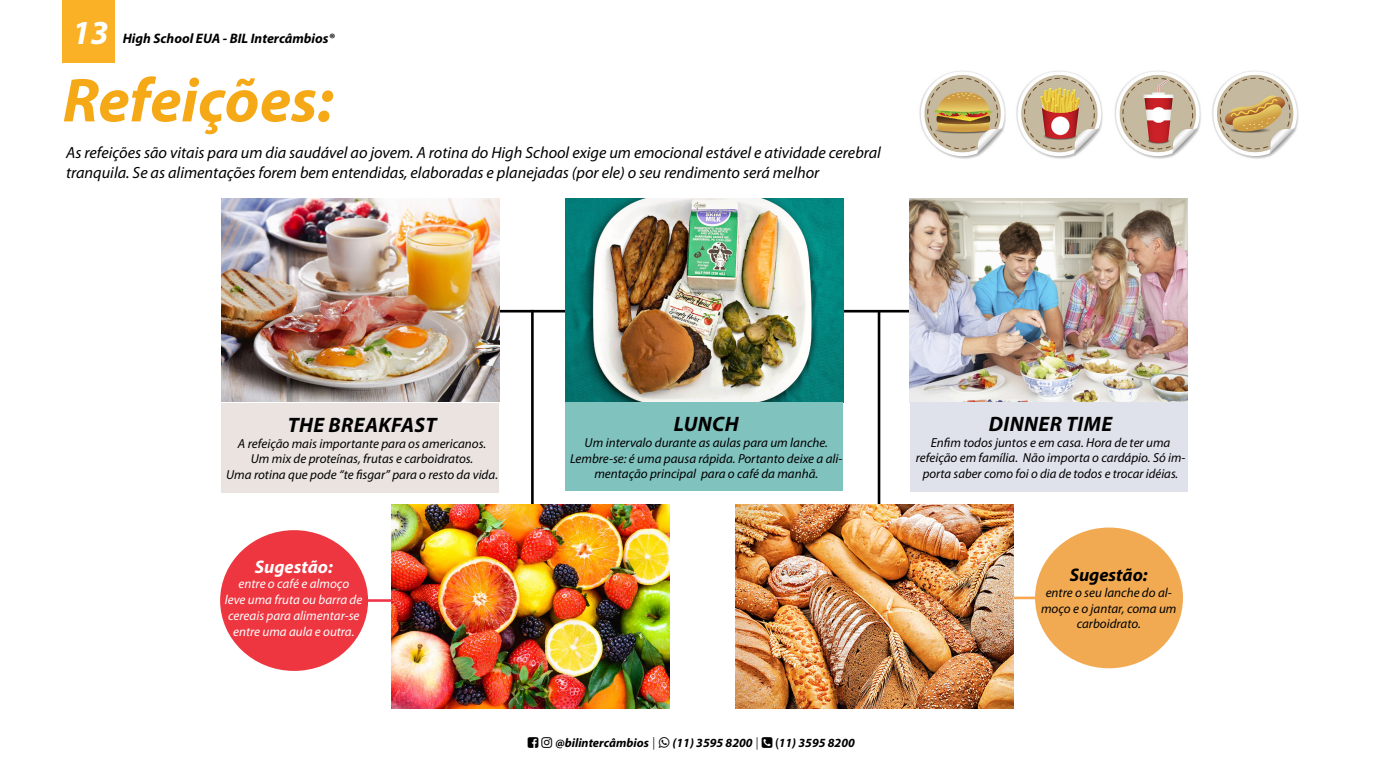
<style>
.page{position:relative;width:1380px;height:776px;background:#fff}
.page>*{position:absolute;margin:0;border:0;box-sizing:border-box;transform-origin:0 0}
.t1{font:italic 700 62.5px "Myriad Pro";color:#f6a917}
.t2{font:italic 700 33.75px "Myriad Pro";color:#fff}
.t3{font:italic 700 20.94px "Myriad Pro";letter-spacing:.02em;color:#000}
.t4{font:italic 700 18.31px "Myriad Pro";color:#000}
.t5{font:italic 700 18.31px "Myriad Pro";color:#fff}
.t6{font:italic 16.25px/19.5px "Myriad Pro";color:#000}
.t7{font:italic 700 13.75px "Myriad Pro";color:#000}
.t8{font:italic 13.06px/15.7px "Myriad Pro";color:#000;text-align:center}
.t9{font:italic 13.06px/15.7px "Myriad Pro";color:#fff;text-align:center}
.t10{font:italic 700 12.5px "Myriad Pro";color:#000}
.s1{font-family:"Helvetica Neue";font-weight:300;font-style:normal}
.s2{font-family:"Helvetica Neue";font-weight:500;font-style:normal;font-stretch:condensed}
</style>
<div class="page">
<hr style="left:479px;top:310px;width:469px;height:2px;background:#000">
<img style="left:221px;top:198px;width:278px;height:204px">
<img style="left:919px;top:70px;width:380px;height:89px">
<div style="left:221px;top:403px;width:278px;height:89px;background:#eae3e0"></div>
<img style="left:565px;top:198px;width:278px;height:204px">
<div style="left:565px;top:402px;width:278px;height:89px;background:#80c2be"></div>
<img style="left:910px;top:198px;width:278px;height:204px">
<div style="left:910px;top:402px;width:278px;height:89px;background:#dfe2eb"></div>
<hr style="left:531px;top:310px;width:3px;height:209px;background:#000">
<hr style="left:878px;top:311px;width:2px;height:209px;background:#000">
<hr style="left:360px;top:599px;width:33px;height:3px;background:#ee3648">
<div style="left:1035px;top:527px;width:148px;height:141px;background:#f1aa52;border-radius:50%"></div>
<hr style="left:1007px;top:596px;width:34px;height:3px;background:#f9a851">
<img style="left:392px;top:505px;width:278px;height:204px">
<img style="left:736px;top:505px;width:278px;height:204px">
<div style="left:220px;top:530px;width:148px;height:141px;background:#ee3640;border-radius:50%"></div>
<div style="left:62px;top:0;width:53px;height:63px;background:#fbb126"></div>
<p class="t2" style="left:72px;top:14px;width:38px">13</p>
<p class="t7" style="left:123px;top:31px;width:213px">High School EUA - BIL Intercâmbios®</p>
<p class="t1" style="left:63px;top:66px;width:272px">Refeições:</p>
<p class="t6" style="left:66px;top:144px;width:816px">As refeições são vitais para um dia saudável ao jovem. A rotina do High School exige um emocional estável e atividade cerebral tranquila. Se as alimentações forem bem entendidas, elaboradas e planejadas (por ele) o seu rendimento será melhor</p>
<p class="t3" style="left:288px;top:413px;width:150px">THE BREAKFAST</p>
<p class="t8" style="left:238px;top:435px;width:250px">A refeição mais importante para os americanos.</p>
<p class="t8" style="left:251px;top:451px;width:224px">Um mix de proteínas, frutas e carboidratos.</p>
<p class="t8" style="left:226px;top:467px;width:273px">Uma rotina que pode “te fisgar” para o resto da vida.</p>
<p class="t5" style="left:255px;top:556px;width:79px">Sugestão:</p>
<p class="t9" style="left:225px;top:576px;width:139px">entre o café e almoço<br>leve uma fruta ou barra de cereais para alimentar-se entre uma aula e outra.</p>
<p class="t3" style="left:674px;top:412px;width:66px">LUNCH</p>
<p class="t8" style="left:585px;top:435px;width:245px">Um intervalo durante as aulas para um lanche.</p>
<p class="t8" style="left:570px;top:451px;width:274px">Lembre-se: é uma pausa rápida. Portanto deixe a ali&shy;mentação principal para o café da manhã.</p>
<p class="t10" style="left:555px;top:736px;width:101px">@bilintercâmbios <span class="s1">|</span></p>
<p class="t10" style="left:673px;top:736px;width:87px">(11) 3595 8200 <span class="s1">|</span></p>
<p class="t10" style="left:776px;top:736px;width:81px"><span class="s2">(</span>11) 3595 8200</p>
<p class="t3" style="left:989px;top:412px;width:125px">DINNER TIME</p>
<p class="t8" style="left:931px;top:435px;width:241px">Enfim todos juntos e em casa. Hora de ter uma</p>
<p class="t8" style="left:916px;top:450px;width:271px">refeição em família. Não importa o cardápio. Só im&shy;porta saber como foi o dia de todos e trocar idéias.</p>
<p class="t4" style="left:1070px;top:565px;width:79px">Sugestão:</p>
<p class="t8" style="left:1041px;top:585px;width:137px">entre o seu lanche do al&shy;moço e o jantar, coma um carboidrato.</p>
</div>
